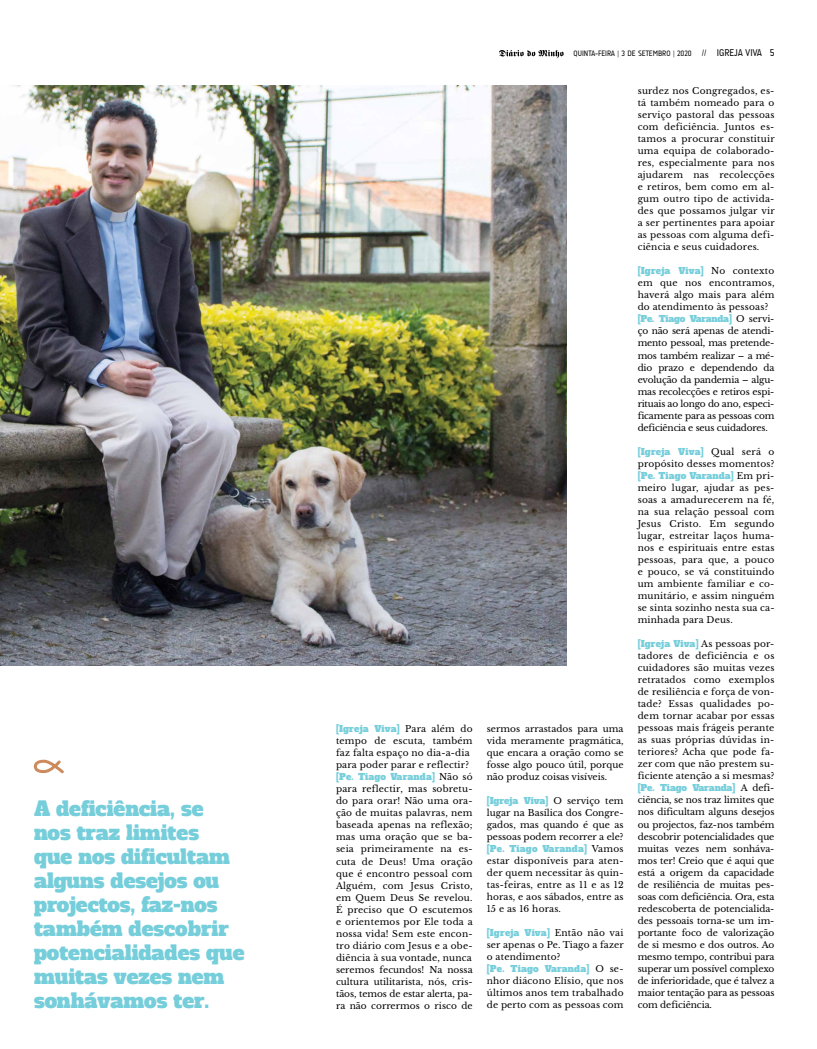
<style>
.page{position:relative;width:817px;height:1049px;background:#fff}
.page>*{position:absolute;margin:0;border:0;box-sizing:border-box;transform-origin:0 0}
.t1{font:20px/24px "Alfa Slab One";color:#76cedb}
.t2{font:9px/12px "Libre Baskerville";letter-spacing:.015em;color:#000;text-align:justify}
.t3{font:9px "Alfa Slab One";letter-spacing:.015em;color:#76cedb}
.t4{font:9px "Alfa Slab One";letter-spacing:-.015em;color:#76cedb}
.t5{font:9px "Alfa Slab One";letter-spacing:-.005em;color:#76cedb}
.t6{font:8px "A Udimat";color:#000}
.s1{font-family:"Libre Baskerville";color:#000}
.s2{font-size:10px}
.s3{font-family:"Alfa Slab One";color:#76cedb}
</style>
<div class="page">
<svg style="left:499px;top:50px;width:64px;height:8px"></svg>
<img style="left:0;top:85px;width:567px;height:580px">
<svg style="left:33px;top:759px;width:31px;height:15px"></svg>
<h1 class="t1" style="left:34px;top:797px;width:212px">A deficiência, se nos traz limites<br>que nos dificultam alguns desejos ou projectos, faz-nos também descobrir potencialidades que muitas vezes nem sonhávamos ter.</h1>
<p class="t3" style="left:336px;top:723px;width:138px">[Igreja Viva] <span class="s1">Para além do</span></p>
<p class="t2" style="left:336px;top:735px;width:138px;text-align:left">tempo de escuta, também faz falta espaço no dia-a-dia para poder parar e reflectir?</p>
<p class="t3" style="left:336px;top:771px;width:138px">[Pe. Tiago Varanda] <span class="s1">Não só</span></p>
<p class="t2" style="left:336px;top:783px;width:138px">para reflectir, mas sobretu&shy;do para orar! Não uma ora&shy;ção de muitas palavras, nem baseada apenas na reflexão; mas uma oração que se ba&shy;seia primeiramente na es&shy;cuta de Deus! Uma oração que é encontro pessoal com Alguém, com Jesus Cristo, em Quem Deus Se revelou.<br>É preciso que O escutemos e orientemos por Ele toda a nossa vida! Sem este encon&shy;tro diário com Jesus e a obe&shy;diência à sua vontade, nunca seremos fecundos! Na nossa cultura utilitarista, nós, cris&shy;tãos, temos de estar alerta, pa&shy;ra não corrermos o risco de</p>
<p class="t6" style="left:573px;top:49px;width:202px">QUINTA-FEIRA | 3 DE SETEMBRO | 2020 // <span class="s2">IGREJA VIVA 5</span></p>
<p class="t2" style="left:486px;top:722px;width:138px">sermos arrastados para uma vida meramente pragmática, que encara a oração como se fosse algo pouco útil, porque não produz coisas visíveis.</p>
<p class="t3" style="left:486px;top:794px;width:138px">[Igreja Viva] <span class="s1">O serviço tem</span></p>
<p class="t2" style="left:486px;top:807px;width:138px">lugar na Basílica dos Congre&shy;gados, mas quando é que as pessoas podem recorrer a ele?</p>
<p class="t3" style="left:486px;top:843px;width:138px">[Pe. Tiago Varanda] <span class="s1">Vamos</span></p>
<p class="t2" style="left:486px;top:855px;width:138px">estar disponíveis para aten&shy;der quem necessitar às quin&shy;tas-feiras, entre as 11 e as 12 horas, e aos sábados, entre as 15 e as 16 horas.</p>
<p class="t3" style="left:486px;top:927px;width:138px">[Igreja Viva] <span class="s1">Então não vai</span></p>
<p class="t2" style="left:486px;top:939px;width:138px">ser apenas o Pe. Tiago a fazer o atendimento?</p>
<p class="t3" style="left:486px;top:963px;width:138px">[Pe. Tiago Varanda] <span class="s1">O se-</span></p>
<p class="t2" style="left:486px;top:975px;width:138px">nhor diácono Elísio, que nos últimos anos tem trabalhado de perto com as pessoas com</p>
<p class="t2" style="left:637px;top:85px;width:138px">surdez nos Congregados, es&shy;tá também nomeado para o serviço pastoral das pessoas com deficiência. Juntos es&shy;tamos a procurar constituir uma equipa de colaborado&shy;res, especialmente para nos ajudarem nas recolecções e retiros, bem como em al&shy;gum outro tipo de activida&shy;des que possamos julgar vir a ser pertinentes para apoiar as pessoas com alguma defi&shy;ciência e seus cuidadores.</p>
<p class="t3" style="left:637px;top:265px;width:138px">[Igreja Viva] <span class="s1">No contexto</span></p>
<p class="t2" style="left:637px;top:277px;width:138px">em que nos encontramos, haverá algo mais para além do atendimento às pessoas?</p>
<p class="t4" style="left:637px;top:313px;width:138px">[Pe. Tiago Varanda] <span class="s1">O servi-</span></p>
<p class="t2" style="left:637px;top:325px;width:138px">ço não será apenas de atendi&shy;mento pessoal, mas pretende&shy;mos também realizar – a mé&shy;dio prazo e dependendo da evolução da pandemia – algu&shy;mas recolecções e retiros espi&shy;rituais ao longo do ano, especi&shy;ficamente para as pessoas com deficiência e seus cuidadores.</p>
<p class="t3" style="left:637px;top:445px;width:138px">[Igreja Viva] <span class="s1">Qual será o</span></p>
<p class="t2" style="left:637px;top:457px;width:138px">propósito desses momentos?</p>
<p class="t3" style="left:637px;top:469px;width:138px">[Pe. Tiago Varanda] <span class="s1">Em pri-</span></p>
<p class="t2" style="left:637px;top:482px;width:138px">meiro lugar, ajudar as pes&shy;soas a amadurecerem na fé, na sua relação pessoal com Jesus Cristo. Em segundo lugar, estreitar laços huma&shy;nos e espirituais entre estas pessoas, para que, a pouco e pouco, se vá constituindo um ambiente familiar e co&shy;munitário, e assim ninguém se sinta sozinho nesta sua ca&shy;minhada para Deus.</p>
<p class="t2" style="left:637px;top:638px;width:138px"><span class="s3">[Igreja Viva]</span> As pessoas por&shy;tadores de deficiência e os cuidadores são muitas vezes retratados como exemplos de resiliência e força de von&shy;tade? Essas qualidades po&shy;dem tornar acabar por essas pessoas mais frágeis perante as suas próprias dúvidas in&shy;teriores? Acha que pode fa&shy;zer com que não prestem su&shy;ficiente atenção a si mesmas?</p>
<p class="t5" style="left:637px;top:782px;width:138px">[Pe. Tiago Varanda] <span class="s1">A defi-</span></p>
<p class="t2" style="left:637px;top:794px;width:138px">ciência, se nos traz limites que nos dificultam alguns desejos ou projectos, faz-nos também descobrir potencialidades que muitas vezes nem sonháva&shy;mos ter! Creio que é aqui que está a origem da capacidade de resiliência de muitas pes&shy;soas com deficiência. Ora, esta redescoberta de potencialida&shy;des pessoais torna-se um im&shy;portante foco de valorização de si mesmo e dos outros. Ao mesmo tempo, contribui para superar um possível complexo de inferioridade, que é talvez a maior tentação para as pessoas com deficiência.</p>
</div>
